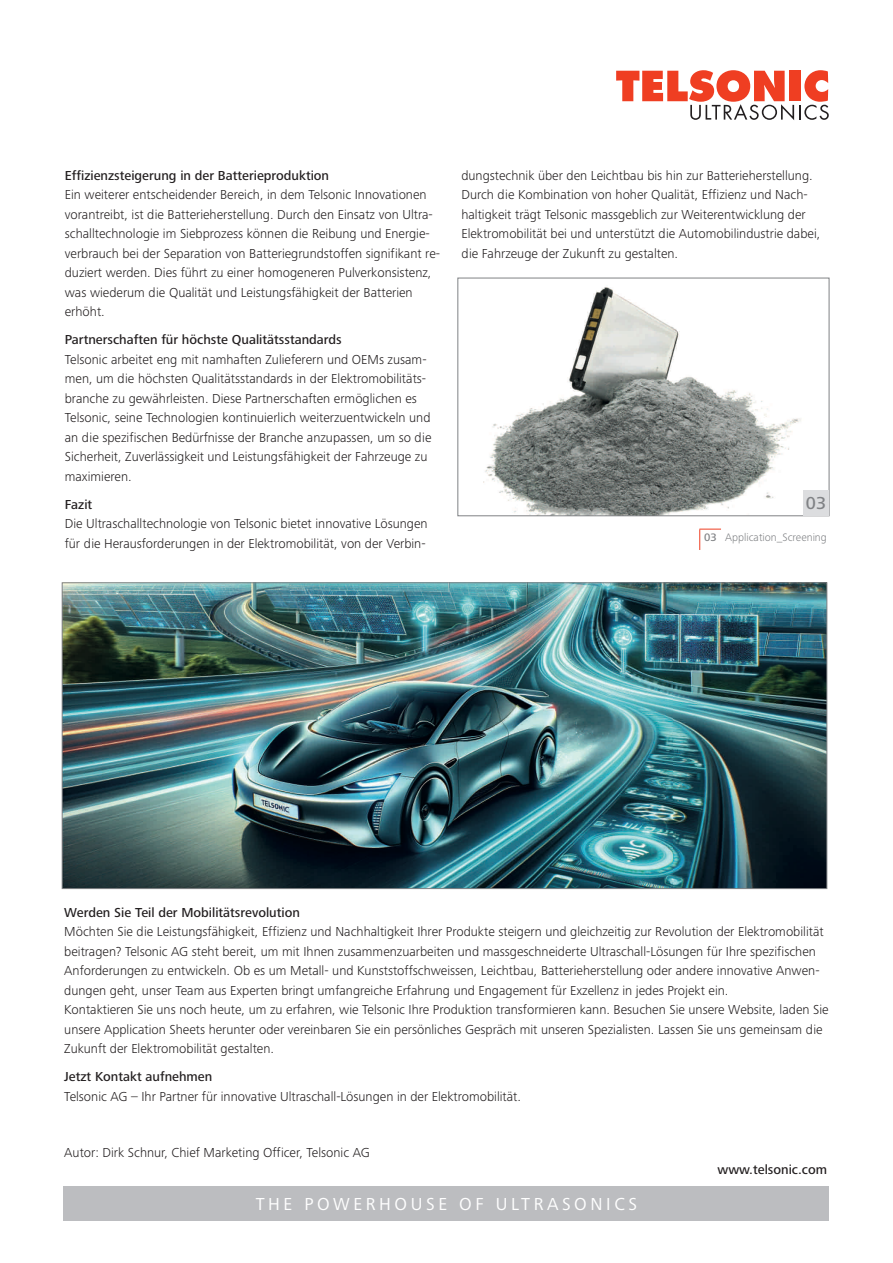
<style>
.page{position:relative;width:893px;height:1263px;background:#fff}
.page>*{position:absolute;margin:0;border:0;box-sizing:border-box;transform-origin:0 0}
.t1{font:18px "Frutiger Next Pro";letter-spacing:.2em;color:#fff}
.t2{font:500 18px "Frutiger Next Pro";color:#808285}
.t3{font:300 13.5px/19.5px "Frutiger Next Pro";color:#231f20}
.t4{font:500 13.5px "Frutiger Next Pro";color:#231f20}
.t5{font:300 11.25px "Frutiger Next Pro";color:#808285}
.s1{font-weight:500}
</style>
<div class="page">
<svg style="left:616px;top:70px;width:213px;height:50px"></svg>
<div style="left:64px;top:1186px;width:765px;height:34px;background:#bcbdc0"></div>
<img style="left:483px;top:287px;width:318px;height:227px">
<div style="left:458px;top:278px;width:371px;height:238px;border:1px solid #808285"></div>
<img style="left:64px;top:585px;width:761px;height:302px">
<div style="left:803px;top:490px;width:26px;height:26px;background:#dcdddf"></div>
<svg style="left:699px;top:529px;width:22px;height:21px"></svg>
<p class="t4" style="left:65px;top:168px;width:266px">Effizienzsteigerung in der Batterieproduktion</p>
<p class="t3" style="left:65px;top:185px;width:377px">Ein weiterer entscheidender Bereich, in dem Telsonic Innovationen vorantreibt, ist die Batterieherstellung. Durch den Einsatz von Ultra&shy;schalltechnologie im Siebprozess können die Reibung und Energie&shy;verbrauch bei der Separation von Batteriegrundstoffen signifikant re&shy;duziert werden. Dies führt zu einer homogeneren Pulverkonsistenz, was wiederum die Qualität und Leistungsfähigkeit der Batterien erhöht.</p>
<p class="t4" style="left:65px;top:332px;width:278px">Partnerschaften für höchste Qualitätsstandards</p>
<p class="t3" style="left:65px;top:350px;width:368px">Telsonic arbeitet eng mit namhaften Zulieferern und OEMs zusam&shy;men, um die höchsten Qualitätsstandards in der Elektromobilitäts&shy;branche zu gewährleisten. Diese Partnerschaften ermöglichen es Telsonic, seine Technologien kontinuierlich weiterzuentwickeln und an die spezifischen Bedürfnisse der Branche anzupassen, um so die Sicherheit, Zuverlässigkeit und Leistungsfähigkeit der Fahrzeuge zu maximieren.</p>
<p class="t4" style="left:65px;top:497px;width:29px">Fazit</p>
<p class="t3" style="left:65px;top:514px;width:364px">Die Ultraschalltechnologie von Telsonic bietet innovative Lösungen für die Herausforderungen in der Elektromobilität, von der Verbin-</p>
<p class="t3" style="left:461px;top:165px;width:360px">dungstechnik über den Leichtbau bis hin zur Batterieherstellung.<br>Durch die Kombination von hoher Qualität, Effizienz und Nach&shy;haltigkeit trägt Telsonic massgeblich zur Weiterentwicklung der Elektromobilität bei und unterstützt die Automobilindustrie dabei, die Fahrzeuge der Zukunft zu gestalten.</p>
<h1 class="t2" style="left:806px;top:493px;width:22px">03</h1>
<p class="t5" style="left:704px;top:531px;width:124px"><span class="s1">03</span> Application_Screening</p>
<p class="t4" style="left:64px;top:905px;width:237px">Werden Sie Teil der Mobilitätsrevolution</p>
<p class="t3" style="left:64px;top:922px;width:766px">Möchten Sie die Leistungsfähigkeit, Effizienz und Nachhaltigkeit Ihrer Produkte steigern und gleichzeitig zur Revolution der Elektromobilität beitragen? Telsonic AG steht bereit, um mit Ihnen zusammenzuarbeiten und massgeschneiderte Ultraschall-Lösungen für Ihre spezifischen Anforderungen zu entwickeln. Ob es um Metall- und Kunststoffschweissen, Leichtbau, Batterieherstellung oder andere innovative Anwen&shy;dungen geht, unser Team aus Experten bringt umfangreiche Erfahrung und Engagement für Exzellenz in jedes Projekt ein.<br>Kontaktieren Sie uns noch heute, um zu erfahren, wie Telsonic Ihre Produktion transformieren kann. Besuchen Sie unsere Website, laden Sie unsere Application Sheets herunter oder vereinbaren Sie ein persönliches Gespräch mit unseren Spezialisten. Lassen Sie uns gemeinsam die Zukunft der Elektromobilität gestalten.</p>
<p class="t4" style="left:64px;top:1069px;width:150px">Jetzt Kontakt aufnehmen</p>
<p class="t3" style="left:64px;top:1086px;width:458px">Telsonic AG – Ihr Partner für innovative Ultraschall-Lösungen in der Elektromobilität.</p>
<p class="t3" style="left:64px;top:1142px;width:307px">Autor: Dirk Schnur, Chief Marketing Officer, Telsonic AG</p>
<h1 class="t1" style="left:256px;top:1194px;width:383px">THE POWERHOUSE OF ULTRASONICS</h1>
<p class="t4" style="left:717px;top:1161px;width:111px">www.telsonic.com</p>
</div>
